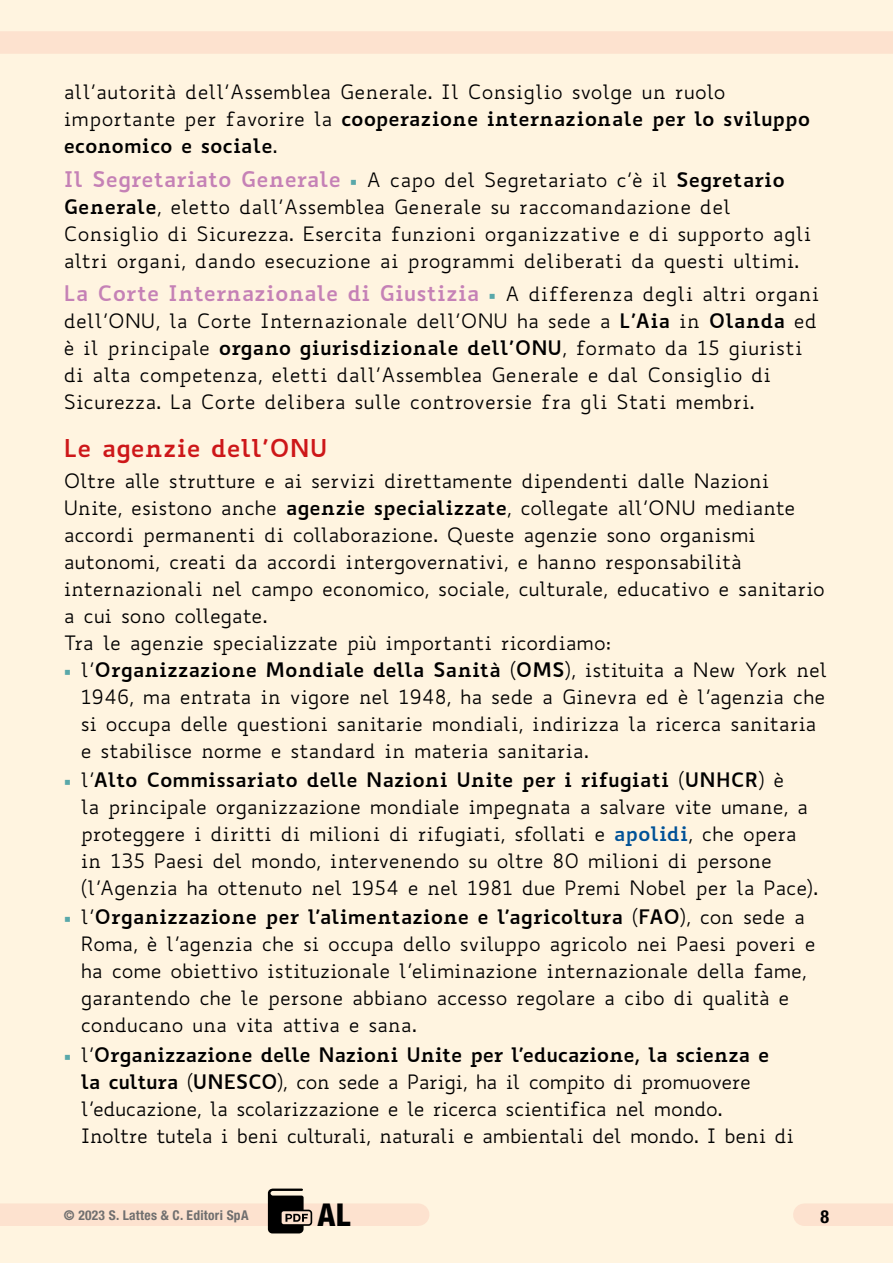
<style>
.page{position:relative;width:893px;height:1263px;background:#fff4e0}
.page>*{position:absolute;margin:0;border:0;box-sizing:border-box;transform-origin:0 0}
.t1{font:800 condensed 31.5px "Helvetica Neue LT Std";color:#000}
.t2{font:700 24px "Biancoenero";color:#cd1719}
.t3{font:700 21px "Biancoenero";color:#c581b6}
.t4{font:19.5px/27px "Biancoenero";letter-spacing:-.015em;color:#000}
.t5{font:19.5px/27px "Biancoenero";letter-spacing:-.04em;color:#000}
.t6{font:700 condensed 18px "Helvetica Neue LT Std";color:#000}
.t7{font:700 condensed 13.5px "Helvetica Neue LT Std";letter-spacing:.02em;color:#706f6f}
.s1{font-weight:700}
.s2{font-weight:700;font-size:21px;color:#c581b6}
.s3{font-family:"Acumin Pro";font-weight:900;font-size:18px;color:#59a8aa}
.s4{font-weight:400;font-size:19.5px;color:#000}
.s5{font-weight:700;color:#005297}
</style>
<div class="page">
<div style="left:0;top:1203px;width:418px;height:23px;background:#fde2cf"></div>
<div style="left:0;top:31px;width:893px;height:23px;background:#fde2cf"></div>
<div style="left:804px;top:1203px;width:89px;height:23px;background:#fde2cf"></div>
<svg style="left:268px;top:1188px;width:44px;height:45px"></svg>
<p class="t4" style="left:64px;top:78px;width:748px">all’autorità dell’Assemblea Generale. Il Consiglio svolge un ruolo importante per favorire la <span class="s1">cooperazione internazionale per lo sviluppo economico e sociale</span>.</p>
<p class="t4" style="left:64px;top:166px;width:749px"><span class="s2">Il Segretariato Generale</span> <span class="s3">•</span> A capo del Segretariato c’è il <span class="s1">Segretario Generale</span>, eletto dall’Assemblea Generale su raccomandazione del Consiglio di Sicurezza. Esercita funzioni organizzative e di supporto agli altri organi, dando esecuzione ai programmi deliberati da questi ultimi.</p>
<p class="t3" style="left:64px;top:275px;width:757px">La Corte Internazionale di Giustizia <span class="s3">•</span> <span class="s4">A differenza degli altri organi</span></p>
<p class="t4" style="left:64px;top:307px;width:755px">dell’ONU, la Corte Internazionale dell’ONU ha sede a <span class="s1">L’Aia</span> in <span class="s1">Olanda</span> ed è il principale <span class="s1">organo giurisdizionale dell’ONU</span>, formato da 15 giuristi di alta competenza, eletti dall’Assemblea Generale e dal Consiglio di Sicurezza. La Corte delibera sulle controversie fra gli Stati membri.</p>
<p class="t2" style="left:64px;top:427px;width:265px">Le agenzie dell’ONU</p>
<p class="t4" style="left:64px;top:467px;width:763px">Oltre alle strutture e ai servizi direttamente dipendenti dalle Nazioni Unite, esistono anche <span class="s1">agenzie specializzate</span>, collegate all’ONU mediante accordi permanenti di collaborazione. Queste agenzie sono organismi autonomi, creati da accordi intergovernativi, e hanno responsabilità internazionali nel campo economico, sociale, culturale, educativo e sanitario a cui sono collegate.<br>Tra le agenzie specializzate più importanti ricordiamo:</p>
<p class="t4" style="left:81px;top:656px;width:748px;text-indent:-17px"><span class="s3">•</span> l’<span class="s1">Organizzazione Mondiale della Sanità</span> (<span class="s1">OMS</span>), istituita a New York nel 1946, ma entrata in vigore nel 1948, ha sede a Ginevra ed è l’agenzia che si occupa delle questioni sanitarie mondiali, indirizza la ricerca sanitaria e stabilisce norme e standard in materia sanitaria.</p>
<p class="t4" style="left:81px;top:766px;width:739px;text-indent:-17px"><span class="s3">•</span> l’<span class="s1">Alto Commissariato delle Nazioni Unite per i rifugiati</span> (<span class="s1">UNHCR</span>) è<br>la principale organizzazione mondiale impegnata a salvare vite umane, a proteggere i diritti di milioni di rifugiati, sfollati e <span class="s5">apolidi</span>, che opera in 135 Paesi del mondo, intervenendo su oltre 80 milioni di persone (l’Agenzia ha ottenuto nel 1954 e nel 1981 due Premi Nobel per la Pace).</p>
<p class="t4" style="left:81px;top:903px;width:736px;text-indent:-17px"><span class="s3">•</span> l’<span class="s1">Organizzazione per l’alimentazione e l’agricoltura</span> (<span class="s1">FAO</span>), con sede a Roma, è l’agenzia che si occupa dello sviluppo agricolo nei Paesi poveri e ha come obiettivo istituzionale l’eliminazione internazionale della fame, garantendo che le persone abbiano accesso regolare a cibo di qualità e conducano una vita attiva e sana.</p>
<p class="t5" style="left:81px;top:1040px;width:715px;text-indent:-17px"><span class="s3">•</span> l’<span class="s1">Organizzazione delle Nazioni Unite per l’educazione, la scienza e<br>la cultura</span> (<span class="s1">UNESCO</span>), con sede a Parigi, ha il compito di promuovere l’educazione, la scolarizzazione e le ricerca scientifica nel mondo.<br>Inoltre tutela i beni culturali, naturali e ambientali del mondo. I beni di</p>
<p class="t7" style="left:64px;top:1206px;width:186px">© 2023 S. Lattes &amp; C. Editori SpA</p>
<h1 class="t1" style="left:318px;top:1195px;width:34px">AL</h1>
<p class="t6" style="left:820px;top:1206px;width:10px">8</p>
</div>
